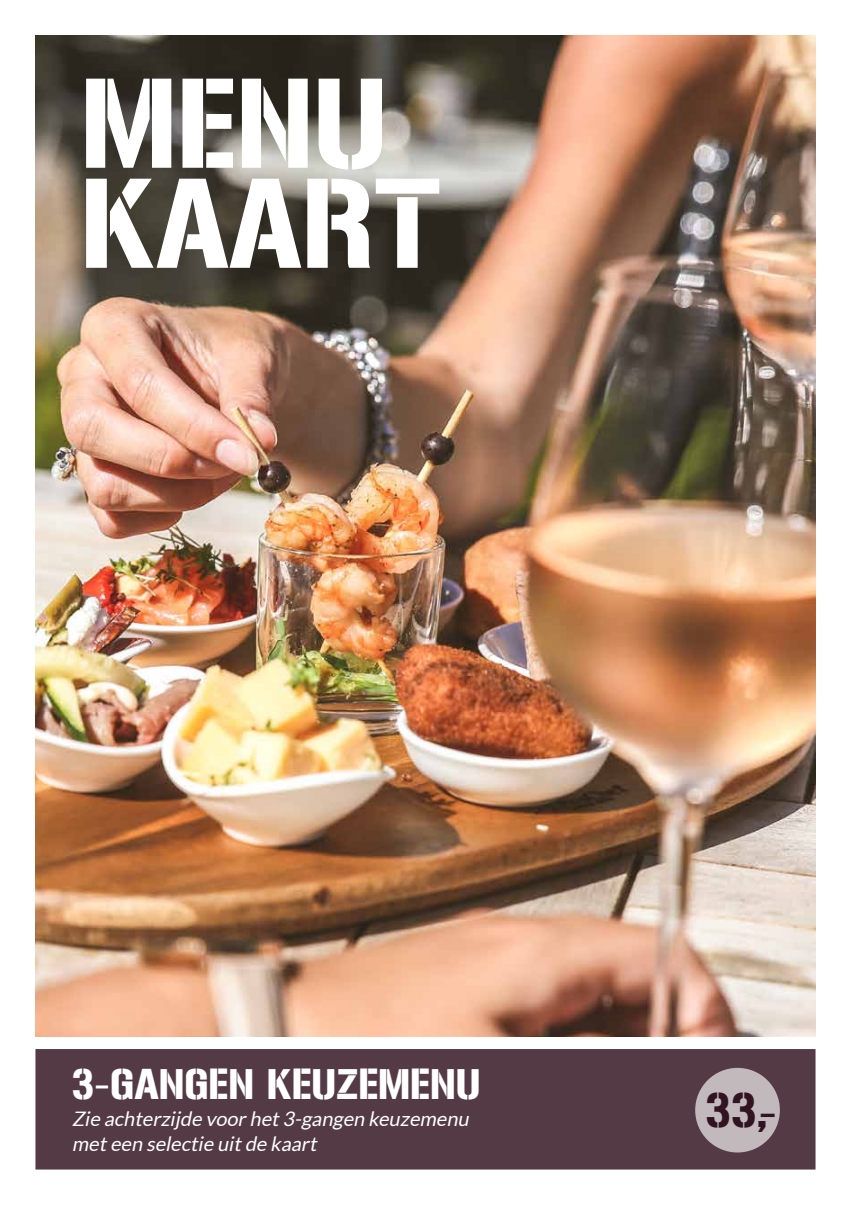
<style>
.page{position:relative;width:851px;height:1205px;background:#fff}
.page>*{position:absolute;margin:0;border:0;box-sizing:border-box;transform-origin:0 0}
.t1{font:112.5px/100px "Gunplay";color:#fff}
.t2{font:42.5px "Gunplay";color:#321421}
.t3{font:37.5px "Gunplay";color:#fff}
.t4{font:italic 20px/25px "Lato";color:#fff}
</style>
<div class="page">
<div style="left:35px;top:1049px;width:780px;height:120px;background:#543a45"></div>
<img style="left:35px;top:35px;width:780px;height:1001px">
<div style="left:693px;top:1066px;width:88px;height:88px;background:#c2b9bd;border-radius:50%"></div>
<div style="left:691px;top:1064px;width:92px;height:92px;border:4px solid #543a45;border-radius:50%"></div>
<h1 class="t1" style="left:80px;top:76px;width:361px">MENU<br>KAART</h1>
<h3 class="t3" style="left:72px;top:1062px;width:410px">3-GANGEN KEUZEMENU</h3>
<p class="t4" style="left:72px;top:1106px;width:402px">Zie achterzijde voor het3-gangen keuzemenu meteen selectie uitde kaart</p>
<h2 class="t2" style="left:705px;top:1086px;width:73px">33,-</h2>
</div>
